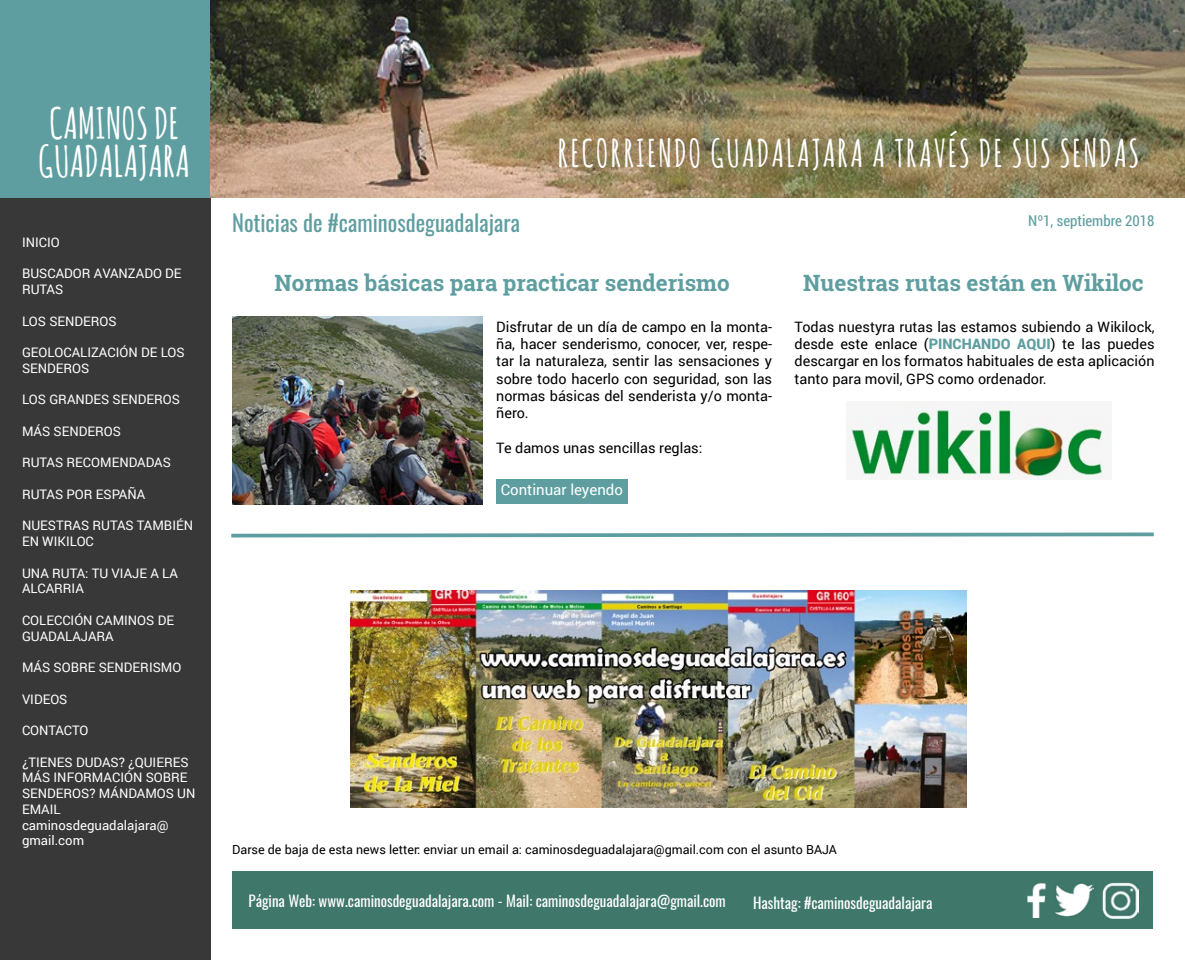
<style>
.page{position:relative;width:1185px;height:960px;background:#fff}
.page>*{position:absolute;margin:0;border:0;box-sizing:border-box;transform-origin:0 0}
.t1{font:700 42.5px/37.5px "Amatic SC";color:#fff}
.t2{font:700 37.5px "Amatic SC";letter-spacing:.05em;color:#fff}
.t3{font:700 22.5px "Roboto Slab";color:#5f9ea0}
.t4{font:22.5px "Oswald";color:#5f9ea0}
.t5{font:15px "Oswald";color:#fff}
.t6{font:15px "Roboto Condensed";color:#5f9ea0}
.t7{font:15px "Roboto";color:#fff}
.t8{font:14.38px/17.2px "Roboto";color:#000;text-align:justify}
.t9{font:13.12px/15.8px "Roboto";color:#fff}
.t10{font:12.5px "Roboto";color:#000}
.s1{font-weight:900;color:#5f9ea0}
</style>
<div class="page">
<div style="left:0;top:51px;width:211px;height:909px;background:#383838"></div>
<div style="left:0;top:0;width:211px;height:197px;background:#5f9ea0"></div>
<img style="left:210px;top:0;width:975px;height:197px">
<img style="left:232px;top:317px;width:250px;height:187px">
<div style="left:496px;top:479px;width:131px;height:25px;background:#5f9ea0"></div>
<img style="left:846px;top:402px;width:263px;height:76px">
<svg style="left:231px;top:532px;width:923px;height:6px"></svg>
<div style="left:232px;top:871px;width:921px;height:58px;background:#3f776a"></div>
<img style="left:1055px;top:883px;width:38px;height:33px">
<img style="left:1027px;top:883px;width:19px;height:34px">
<img style="left:1103px;top:883px;width:35px;height:35px">
<img style="left:350px;top:591px;width:616px;height:216px">
<h1 class="t1" style="left:38px;top:103px;width:153px">CAMINOS DE<br>GUADALAJARA</h1>
<p class="t9" style="left:22px;top:234px;width:39px">INICIO</p>
<p class="t9" style="left:22px;top:265px;width:161px">BUSCADOR AVANZADO DE<br>RUTAS</p>
<p class="t9" style="left:22px;top:313px;width:96px">LOS SENDEROS</p>
<p class="t9" style="left:22px;top:344px;width:164px">GEOLOCALIZACIÓN DE LOS<br>SENDEROS</p>
<p class="t9" style="left:22px;top:391px;width:159px">LOS GRANDES SENDEROS</p>
<p class="t9" style="left:22px;top:423px;width:100px">MÁS SENDEROS</p>
<p class="t9" style="left:22px;top:454px;width:150px">RUTAS RECOMENDADAS</p>
<p class="t9" style="left:22px;top:486px;width:125px">RUTAS POR ESPAÑA</p>
<p class="t9" style="left:22px;top:517px;width:173px">NUESTRAS RUTAS TAMBIÉN<br>EN WIKILOC</p>
<p class="t9" style="left:22px;top:565px;width:157px">UNA RUTA: TU VIAJE A LA<br>ALCARRIA</p>
<p class="t9" style="left:22px;top:612px;width:154px">COLECCIÓN CAMINOS DE<br>GUADALAJARA</p>
<p class="t9" style="left:22px;top:659px;width:161px">MÁS SOBRE SENDERISMO</p>
<p class="t9" style="left:22px;top:691px;width:47px">VIDEOS</p>
<p class="t9" style="left:22px;top:722px;width:68px">CONTACTO</p>
<p class="t9" style="left:22px;top:754px;width:175px">¿TIENES DUDAS? ¿QUIERES<br>MÁS INFORMACIÓN SOBRE<br>SENDEROS? MÁNDAMOS UN<br>EMAIL caminosdeguadalajara@ gmail.com</p>
<h3 class="t4" style="left:232px;top:207px;width:290px">Noticias de #caminosdeguadalajara</h3>
<h2 class="t2" style="left:558px;top:126px;width:583px">RECORRIENDO GUADALAJARA A TRAVÉS DE SUS SENDAS</h2>
<p class="t6" style="left:1028px;top:210px;width:128px">Nº1, septiembre 2018</p>
<h3 class="t3" style="left:275px;top:268px;width:457px">Normas básicas para practicar senderismo</h3>
<p class="t8" style="left:496px;top:318px;width:277px">Disfrutar de un día de campo en la monta&shy;ña, hacer senderismo, conocer, ver, respe&shy;tar la naturaleza, sentir las sensaciones y sobre todo hacerlo con seguridad, son las normas básicas del senderista y/o monta&shy;ñero.</p>
<p class="t8" style="left:496px;top:438px;width:208px">Te damos unas sencillas reglas:</p>
<p class="t7" style="left:501px;top:479px;width:124px">Continuar leyendo</p>
<h3 class="t3" style="left:803px;top:268px;width:342px">Nuestras rutas están en Wikiloc</h3>
<p class="t8" style="left:795px;top:318px;width:362px">Todas nuestyra rutas las estamos subiendo a Wikilock, desde este enlace (<span class="s1">PINCHANDO AQUI</span>) te las puedes descargar en los formatos habituales de esta aplicación tanto para movil, GPS como ordenador.</p>
<p class="t10" style="left:232px;top:840px;width:606px">Darse de baja de esta news letter: enviar un email a: caminosdeguadalajara@gmail.com con el asunto BAJA</p>
<p class="t5" style="left:249px;top:891px;width:479px">Página Web: www.caminosdeguadalajara.com - Mail: caminosdeguadalajara@gmail.com</p>
<p class="t5" style="left:753px;top:892px;width:181px">Hashtag: #caminosdeguadalajara</p>
</div>
